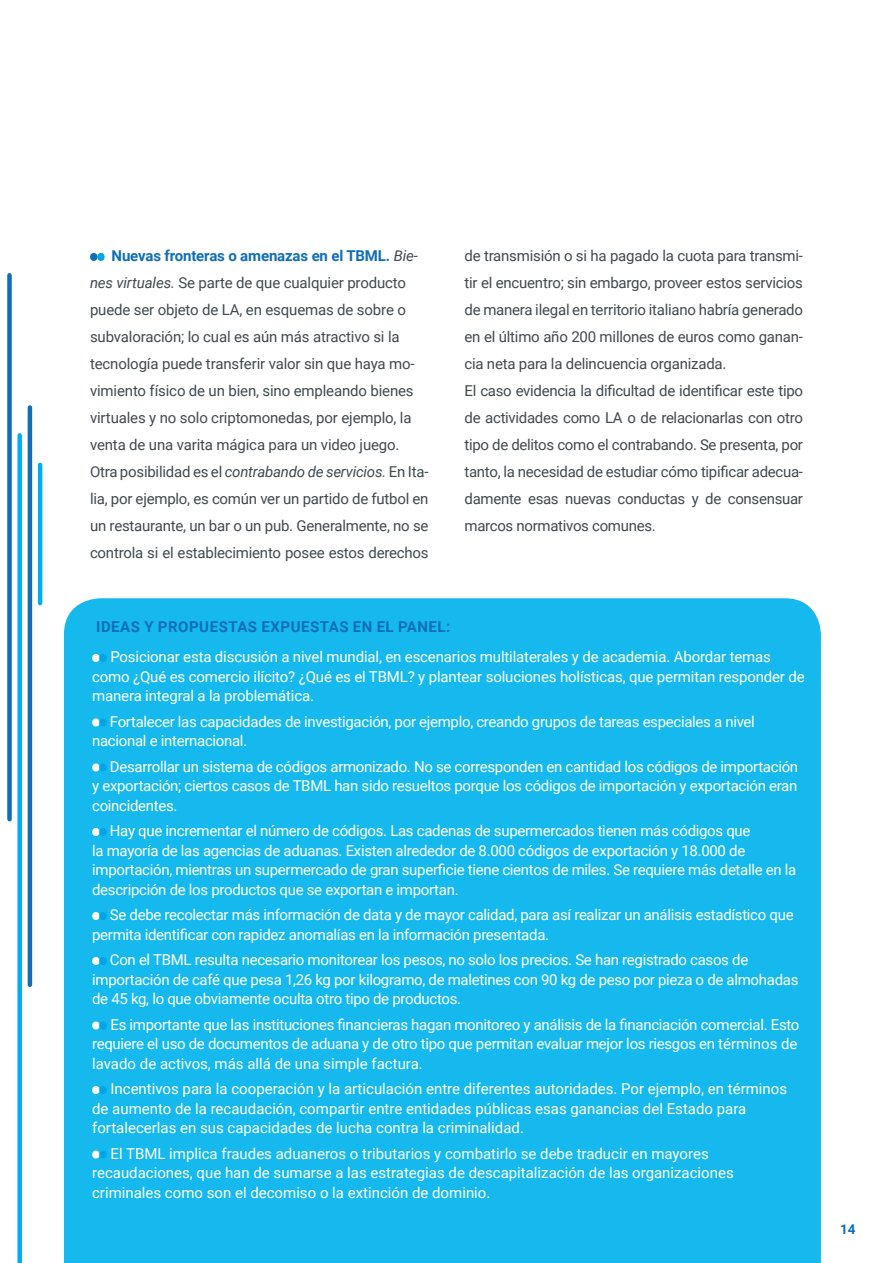
<style>
.page{position:relative;width:893px;height:1263px;background:#fff}
.page>*{position:absolute;margin:0;border:0;box-sizing:border-box;transform-origin:0 0}
.t1{font:15px/19.5px "Roboto";letter-spacing:-.02em;color:#fff}
.t2{font:15px/27px "Roboto";letter-spacing:-.015em;color:#41494e}
.t3{font:15px/19.5px "Roboto";color:#fff}
.t4{font:700 15px "Roboto";letter-spacing:.035em;color:#0f6eb8}
.t5{font:700 13.5px "Roboto";color:#0f6eb8}
.s1{font-weight:700;color:#0f6eb8}
.s2{font-style:italic}
</style>
<div class="page">
<div style="left:64px;top:598px;width:757px;height:665px;background:#15b9ed"></div>
<svg style="left:92px;top:658px;width:15px;height:1px"></svg>
<svg style="left:92px;top:722px;width:15px;height:1px"></svg>
<svg style="left:92px;top:767px;width:15px;height:1px"></svg>
<svg style="left:92px;top:832px;width:15px;height:1px"></svg>
<svg style="left:92px;top:916px;width:15px;height:1px"></svg>
<svg style="left:92px;top:961px;width:15px;height:1px"></svg>
<svg style="left:92px;top:1025px;width:15px;height:1px"></svg>
<svg style="left:92px;top:1090px;width:15px;height:1px"></svg>
<svg style="left:92px;top:1154px;width:15px;height:1px"></svg>
<svg style="left:90px;top:257px;width:15px;height:1px"></svg>
<div style="left:7px;top:275px;width:5px;height:544px;background:#0f6eb8"></div>
<hr style="left:28px;top:407px;width:4px;height:578px;background:#0f6eb8">
<div style="left:17px;top:435px;width:5px;height:828px;background:#00aeef"></div>
<hr style="left:38px;top:465px;width:4px;height:138px;background:#00aeef">
<p class="t2" style="left:90px;top:242px;width:340px;text-indent:22px"><span class="s1">Nuevas fronteras o amenazas en el TBML.</span> <span class="s2">Bie&shy;nes virtuales.</span> Se parte de que cualquier producto puede ser objeto de LA, en esquemas de sobre o subvaloración; lo cual es aún más atractivo si la tecnología puede transferir valor sin que haya mo&shy;vimiento físico de un bien, sino empleando bienes virtuales y no solo criptomonedas, por ejemplo, la venta de una varita mágica para un video juego.<br>Otra posibilidad es el <span class="s2">contrabando de servicios.</span> En Ita&shy;lia, por ejemplo, es común ver un partido de futbol en un restaurante, un bar o un pub. Generalmente, no se controla si el establecimiento posee estos derechos</p>
<p class="t2" style="left:464px;top:242px;width:340px">de transmisión o si ha pagado la cuota para transmi&shy;tir el encuentro; sin embargo, proveer estos servicios de manera ilegal en territorio italiano habría generado en el último año 200 millones de euros como ganan&shy;cia neta para la delincuencia organizada.<br>El caso evidencia la dificultad de identificar este tipo de actividades como LA o de relacionarlas con otro tipo de delitos como el contrabando. Se presenta, por tanto, la necesidad de estudiar cómo tipificar adecua&shy;damente esas nuevas conductas y de consensuar marcos normativos comunes.</p>
<p class="t4" style="left:96px;top:616px;width:16px">Idea</p>
<p class="t4" style="left:131px;top:616px;width:69px">s y propue</p>
<p class="t4" style="left:219px;top:616px;width:73px">stas expue</p>
<p class="t4" style="left:310px;top:616px;width:142px">stas en el panel:</p>
<p class="t1" style="left:92px;top:646px;width:714px;text-indent:18px">Posicionar esta discusión a nivel mundial, en escenarios multilaterales y de academia. Abordar temas como ¿Qué es comercio ilícito? ¿Qué es el TBML? y plantear soluciones holísticas, que permitan responder de manera integral a la problemática.</p>
<p class="t1" style="left:92px;top:711px;width:664px;text-indent:18px">Fortalecer las capacidades de investigación, por ejemplo, creando grupos de tareas especiales a nivel nacional e internacional.</p>
<p class="t1" style="left:92px;top:756px;width:708px;text-align:justify;text-indent:18px">Desarrollar un sistema de códigos armonizado. No se corresponden en cantidad los códigos de importación y exportación; ciertos casos de TBML han sido resueltos porque los códigos de importación y exportación eran coincidentes.</p>
<p class="t1" style="left:92px;top:820px;width:706px;text-indent:18px">Hay que incrementar el número de códigos. Las cadenas de supermercados tienen más códigos que<br>la mayoría de las agencias de aduanas. Existen alrededor de 8.000 códigos de exportación y 18.000 de importación, mientras un supermercado de gran superficie tiene cientos de miles. Se requiere más detalle en la descripción de los productos que se exportan e importan.</p>
<p class="t1" style="left:92px;top:904px;width:703px;text-indent:18px">Se debe recolectar más información de data y de mayor calidad, para así realizar un análisis estadístico que permita identificar con rapidez anomalías en la información presentada.</p>
<p class="t1" style="left:92px;top:949px;width:708px;text-indent:18px">Con el TBML resulta necesario monitorear los pesos, no solo los precios. Se han registrado casos de importación de café que pesa 1,26 kg por kilogramo, de maletines con 90 kg de peso por pieza o de almohadas de 45 kg, lo que obviamente oculta otro tipo de productos.</p>
<p class="t1" style="left:92px;top:1014px;width:709px;text-indent:18px">Es importante que las instituciones financieras hagan monitoreo y análisis de la financiación comercial. Esto requiere el uso de documentos de aduana y de otro tipo que permitan evaluar mejor los riesgos en términos de lavado de activos, más allá de una simple factura.</p>
<p class="t3" style="left:92px;top:1078px;width:696px;text-indent:18px">Incentivos para la cooperación y la articulación entre diferentes autoridades. Por ejemplo, en términos de aumento de la recaudación, compartir entre entidades públicas esas ganancias del Estado para fortalecerlas en sus capacidades de lucha contra la criminalidad.</p>
<p class="t3" style="left:92px;top:1143px;width:643px;text-indent:18px">El TBML implica fraudes aduaneros o tributarios y combatirlo se debe traducir en mayores recaudaciones, que han de sumarse a las estrategias de descapitalización de las organizaciones criminales como son el decomiso o la extinción de dominio.</p>
<p class="t5" style="left:840px;top:1219px;width:17px">14</p>
</div>
